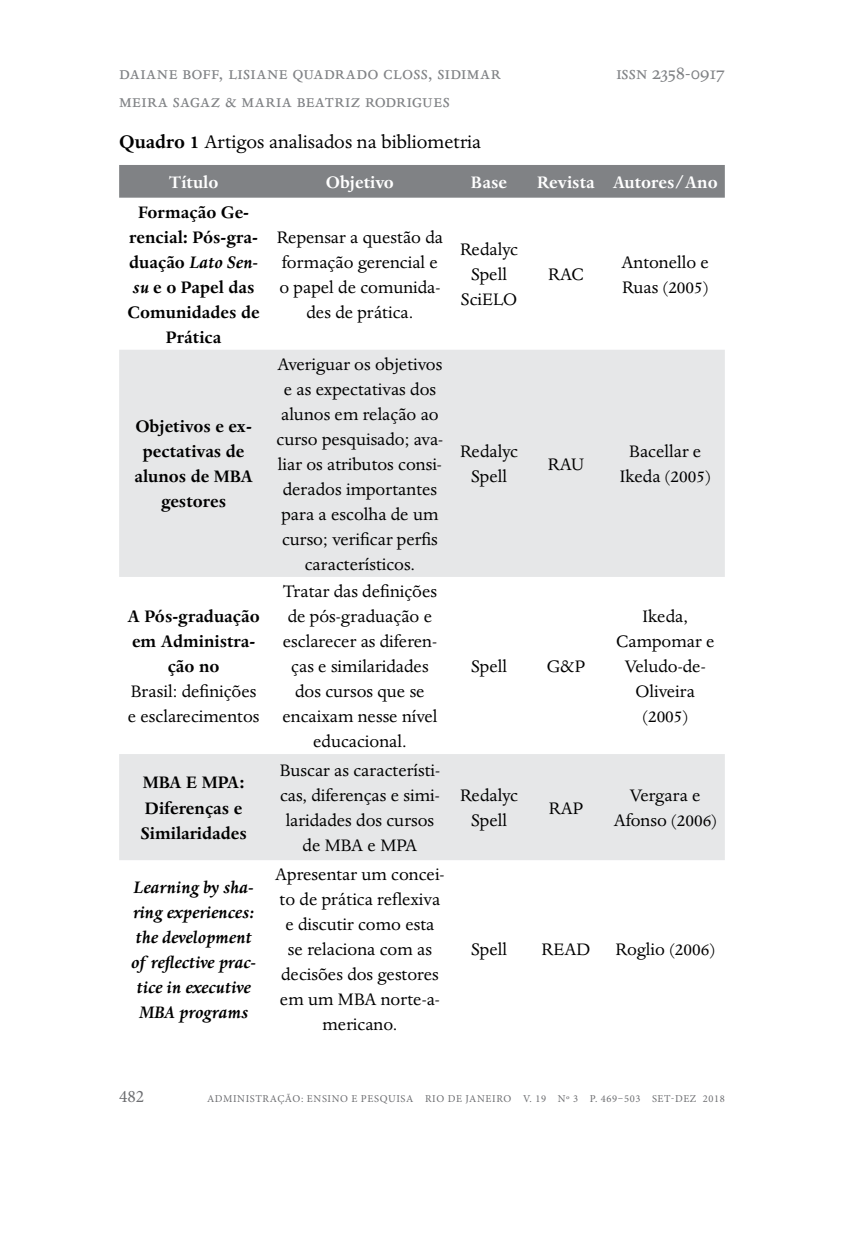
<style>
.page{position:relative;width:844px;height:1241px;background:#fff}
.page>*{position:absolute;margin:0;border:0;box-sizing:border-box;transform-origin:0 0}
.t1{font:21px/28px "Dante MT Std";letter-spacing:.01em;color:#808285}
.t2{font:21px "Dante MT Std";color:#000}
.t3{font:19.25px/25px "Dante MT Std";color:#000;text-align:center}
.t4{font:700 19.25px/25px "Dante MT Std";color:#000;text-align:center}
.t5{font:italic 700 19.25px/25px "Dante MT Std";color:#000;text-align:center}
.t6{font:700 19.25px "Dante MT Std";color:#fff}
.t7{font:17.5px "Minion Pro";color:#6d6e71}
.t8{font:10.5px "Minion Pro";letter-spacing:.06em;color:#6d6e71}
.s1{font-weight:700}
.s2{font-style:italic}
</style>
<div class="page">
<div style="left:119px;top:165px;width:605px;height:33px;background:#808285"></div>
<svg style="left:119px;top:350px;width:605px;height:510px;fill:#e6e7e8"></svg>
<p class="t1" style="left:616px;top:58px;width:110px">issn 2358-0917</p>
<p class="t1" style="left:119px;top:58px;width:383px">daiane boff, lisiane quadrado closs, sidimar meira sagaz &amp; maria beatriz rodrigues</p>
<p class="t2" style="left:119px;top:129px;width:363px"><span class="s1">Quadro 1</span> Artigos analisados na bibliometria</p>
<p class="t6" style="left:169px;top:172px;width:51px">Título</p>
<p class="t6" style="left:326px;top:172px;width:70px">Objetivo</p>
<p class="t6" style="left:471px;top:172px;width:38px">Base</p>
<p class="t6" style="left:537px;top:172px;width:182px">Revista Autores/Ano</p>
<p class="t4" style="left:128px;top:200px;width:133px">Formação Ge&shy;rencial: Pós-gra&shy;duação <span class="s2">Lato Sen&shy;su</span> e o Papel das<br>Comunidades de<br>Prática</p>
<p class="t3" style="left:277px;top:224px;width:168px">Repensar a questão da formação gerencial e o papel de comunida&shy;des de prática.</p>
<p class="t3" style="left:460px;top:237px;width:59px">Redalyc<br>Spell<br>SciELO</p>
<p class="t3" style="left:621px;top:249px;width:89px;text-align:left">Antonello e<br>Ruas (2005)</p>
<p class="t3" style="left:548px;top:262px;width:37px">RAC</p>
<p class="t4" style="left:134px;top:414px;width:120px">Objetivos e ex&shy;pectativas de alunos de MBA gestores</p>
<p class="t4" style="left:127px;top:604px;width:134px">A Pós-graduação em Administra&shy;ção no</p>
<p class="t3" style="left:128px;top:678px;width:133px;text-align:left">Brasil: definições e esclarecimentos</p>
<p class="t4" style="left:140px;top:770px;width:108px;text-align:left">MBA E MPA:<br>Diferenças e<br>Similaridades</p>
<p class="t3" style="left:276px;top:351px;width:168px">Averiguar os objetivos e as expectativas dos alunos em relação ao curso pesquisado; ava&shy;liar os atributos consi&shy;derados importantes para a escolha de um curso; verificar perfis característicos.</p>
<p class="t3" style="left:282px;top:578px;width:156px">Tratar das definições de pós-graduação e esclarecer as diferen&shy;ças e similaridades dos cursos que se encaixam nesse nível educacional.</p>
<p class="t3" style="left:280px;top:757px;width:162px">Buscar as característi&shy;cas, diferenças e simi&shy;laridades dos cursos de MBA e MPA</p>
<p class="t5" style="left:131px;top:874px;width:126px">Learning by sha&shy;ring experiences: the development of reflective prac&shy;tice in executive<br>MBA programs</p>
<p class="t3" style="left:275px;top:861px;width:171px">Apresentar um concei&shy;to de prática reflexiva e discutir como esta<br>se relaciona com as decisões dos gestores em um MBA norte-a&shy;mericano.</p>
<p class="t3" style="left:460px;top:439px;width:59px">Redalyc<br>Spell</p>
<p class="t3" style="left:548px;top:451px;width:38px">RAU</p>
<p class="t3" style="left:619px;top:439px;width:92px">Bacellar e<br>Ikeda (2005)</p>
<p class="t3" style="left:471px;top:653px;width:37px">Spell</p>
<p class="t3" style="left:546px;top:653px;width:40px">G&amp;P</p>
<p class="t3" style="left:460px;top:782px;width:59px">Redalyc<br>Spell</p>
<p class="t3" style="left:548px;top:795px;width:36px">RAP</p>
<p class="t3" style="left:616px;top:603px;width:100px">Ikeda,<br>Campomar e<br>Veludo-de-<br>Oliveira (2005)</p>
<p class="t3" style="left:613px;top:782px;width:105px">Vergara e<br>Afonso (2006)</p>
<p class="t3" style="left:471px;top:936px;width:37px">Spell</p>
<p class="t3" style="left:541px;top:936px;width:50px">READ</p>
<p class="t3" style="left:615px;top:936px;width:101px">Roglio (2006)</p>
<p class="t7" style="left:119px;top:1084px;width:27px">482</p>
<p class="t8" style="left:207px;top:1091px;width:519px">ADMINISTRAÇÃO: ENSINO E PESQUISA RIO DE JANEIRO V. 19 No 3 P. 469–503 SET-DEZ 2018</p>
</div>
